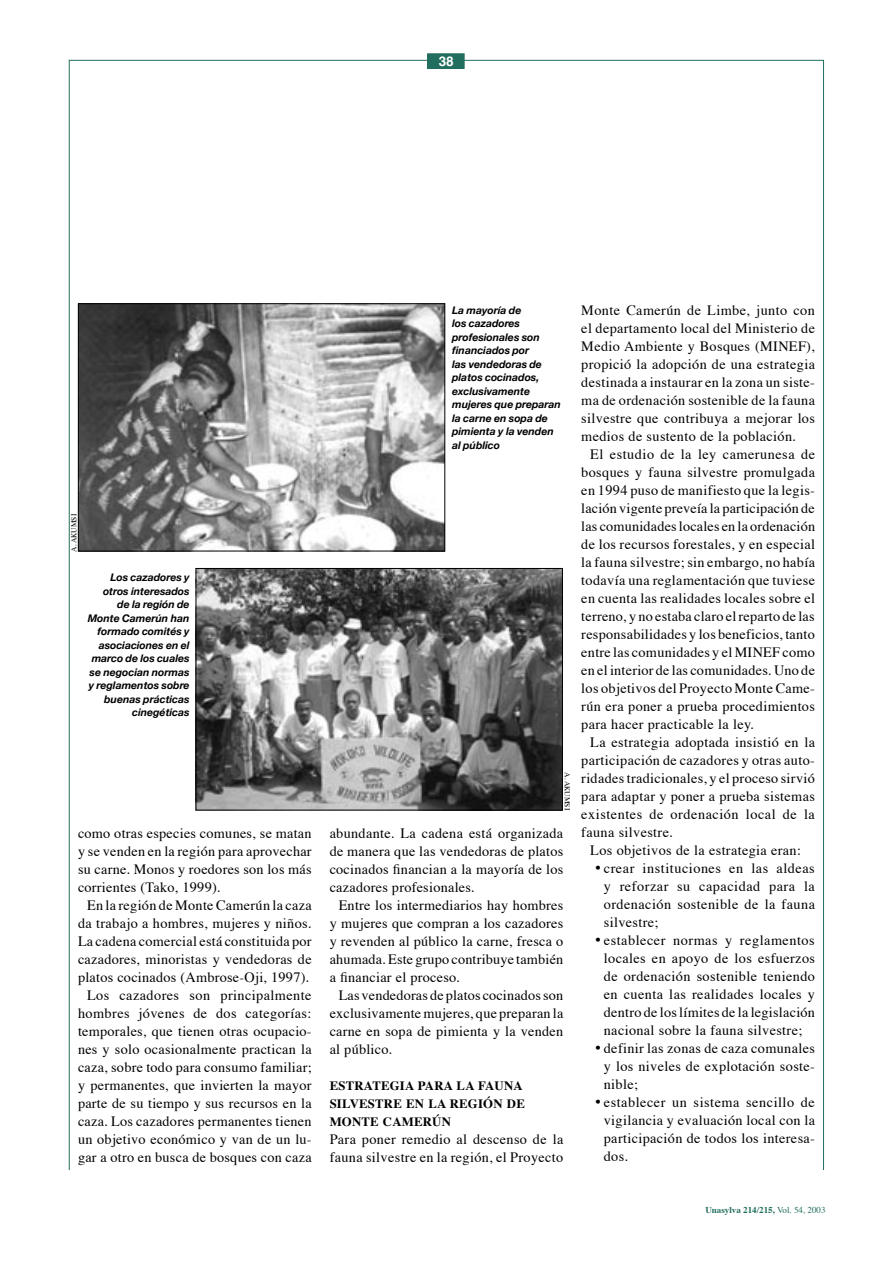
<style>
.page{position:relative;width:893px;height:1263px;background:#fff}
.page>*{position:absolute;margin:0;border:0;box-sizing:border-box;transform-origin:0 0}
.NewPara{font:14.25px/18px "Times";letter-spacing:.02em;color:#000;text-align:justify}
.BulletList_1{font:14.25px/18px "Times";letter-spacing:.025em;color:#000;text-align:justify}
.NewPara_1{font:14.25px/18px "Times";letter-spacing:.025em;color:#000}
.PageNumber{font:700 13.5px "Helvetica";color:#fff}
.Heading_2{font:700 12.75px/18px "Times";letter-spacing:.015em;color:#000}
.PhotoCaption{font:italic 700 10.5px/13.5px "Helvetica Neue";color:#000}
.unas1{font:700 9px "Times";color:#226e5e}
.PhotoCredit{font:7.5px "Times";color:#000}
.s1{font-weight:400}
</style>
<div class="page">
<div style="left:428px;top:54px;width:36px;height:14px;background:#226e5e"></div>
<img style="left:80px;top:305px;width:363px;height:244px">
<div style="left:78px;top:303px;width:367px;height:248px;border:1px solid #000"></div>
<img style="left:198px;top:570px;width:363px;height:238px">
<div style="left:196px;top:568px;width:367px;height:242px;border:1px solid #000"></div>
<p class="PageNumber" style="left:439px;top:53px;width:17px">38</p>
<p class="PhotoCredit" style="left:69px;top:552px;width:39px;rotate:-90deg">A. AKUMSI</p>
<p class="PhotoCaption" style="left:88px;top:571px;width:103px;text-align:right">Los cazadores y otros interesados<br>de la región de<br>Monte Camerún han formado comités y asociaciones en el marco de los cuales se negocian normas y reglamentos sobre buenas prácticas cinegéticas</p>
<p class="NewPara" style="left:78px;top:825px;width:235px">como otras especies comunes, se matan y se venden en la región para aprovechar su carne. Monos y roedores son los más corrientes (Tako, 1999).</p>
<p class="NewPara" style="left:78px;top:897px;width:235px;text-indent:9px">En la región de Monte Camerún la caza da trabajo a hombres, mujeres y niños.<br>La cadena comercial está constituida por cazadores, minoristas y vendedoras de platos cocinados (Ambrose-Oji, 1997).</p>
<p class="NewPara" style="left:78px;top:987px;width:235px;text-indent:9px">Los cazadores son principalmente hombres jóvenes de dos categorías: temporales, que tienen otras ocupacio&shy;nes y solo ocasionalmente practican la caza, sobre todo para consumo familiar; y permanentes, que invierten la mayor parte de su tiempo y sus recursos en la caza. Los cazadores permanentes tienen un objetivo económico y van de un lu&shy;gar a otro en busca de bosques con caza</p>
<p class="PhotoCaption" style="left:452px;top:303px;width:110px">La mayoría de<br>los cazadores profesionales son financiados por<br>las vendedoras de platos cocinados, exclusivamente mujeres que preparan la carne en sopa de pimienta y la venden al público</p>
<p class="PhotoCredit" style="left:572px;top:772px;width:39px;rotate:90deg">A. AKUMSI</p>
<p class="NewPara" style="left:330px;top:825px;width:235px">abundante. La cadena está organizada de manera que las vendedoras de platos cocinados financian a la mayoría de los cazadores profesionales.</p>
<p class="NewPara" style="left:330px;top:897px;width:235px;text-indent:9px">Entre los intermediarios hay hombres y mujeres que compran a los cazadores y revenden al público la carne, fresca o ahumada. Este grupo contribuye también a financiar el proceso.</p>
<p class="NewPara" style="left:330px;top:987px;width:235px;text-indent:9px">Las vendedoras de platos cocinados son exclusivamente mujeres, que preparan la carne en sopa de pimienta y la venden al público.</p>
<p class="Heading_2" style="left:330px;top:1077px;width:197px">ESTRATEGIA PARA LA FAUNA<br>SILVESTRE EN LA REGIÓN DE<br>MONTE CAMERÚN</p>
<p class="NewPara_1" style="left:330px;top:1131px;width:235px">Para poner remedio al descenso de la fauna silvestre en la región, el Proyecto</p>
<p class="NewPara_1" style="left:581px;top:302px;width:235px;text-align:justify">Monte Camerún de Limbe, junto con el departamento local del Ministerio de Medio Ambiente y Bosques (MINEF), propició la adopción de una estrategia destinada a instaurar en la zona un siste&shy;ma de ordenación sostenible de la fauna silvestre que contribuya a mejorar los medios de sustento de la población.</p>
<p class="NewPara" style="left:581px;top:446px;width:235px;text-indent:9px">El estudio de la ley camerunesa de bosques y fauna silvestre promulgada en 1994 puso de manifiesto que la legis&shy;lación vigente preveía la participación de las comunidades locales en la ordenación de los recursos forestales, y en especial la fauna silvestre; sin embargo, no había todavía una reglamentación que tuviese en cuenta las realidades locales sobre el terreno, y no estaba claro el reparto de las responsabilidades y los beneficios, tanto entre las comunidades y el MINEF como en el interior de las comunidades. Uno de los objetivos del Proyecto Monte Came&shy;rún era poner a prueba procedimientos para hacer practicable la ley.</p>
<p class="NewPara" style="left:581px;top:734px;width:235px;text-indent:9px">La estrategia adoptada insistió en la participación de cazadores y otras auto&shy;ridades tradicionales, y el proceso sirvió para adaptar y poner a prueba sistemas existentes de ordenación local de la fauna silvestre.</p>
<p class="NewPara" style="left:590px;top:842px;width:212px">Los objetivos de la estrategia eran:</p>
<p class="BulletList_1" style="left:604px;top:860px;width:213px;text-indent:-9px">• crear instituciones en las aldeas y reforzar su capacidad para la ordenación sostenible de la fauna silvestre;</p>
<p class="BulletList_1" style="left:604px;top:932px;width:213px;text-indent:-9px">• establecer normas y reglamentos locales en apoyo de los esfuerzos de ordenación sostenible teniendo en cuenta las realidades locales y dentro de los límites de la legislación nacional sobre la fauna silvestre;</p>
<p class="BulletList_1" style="left:604px;top:1040px;width:213px;text-indent:-9px">• definir las zonas de caza comunales y los niveles de explotación soste&shy;nible;</p>
<p class="BulletList_1" style="left:604px;top:1094px;width:213px;text-indent:-9px">• establecer un sistema sencillo de vigilancia y evaluación local con la participación de todos los interesa&shy;dos.</p>
<p class="unas1" style="left:705px;top:1204px;width:122px">Unasylva 214/215, <span class="s1">Vol. 54, 2003</span></p>
</div>
